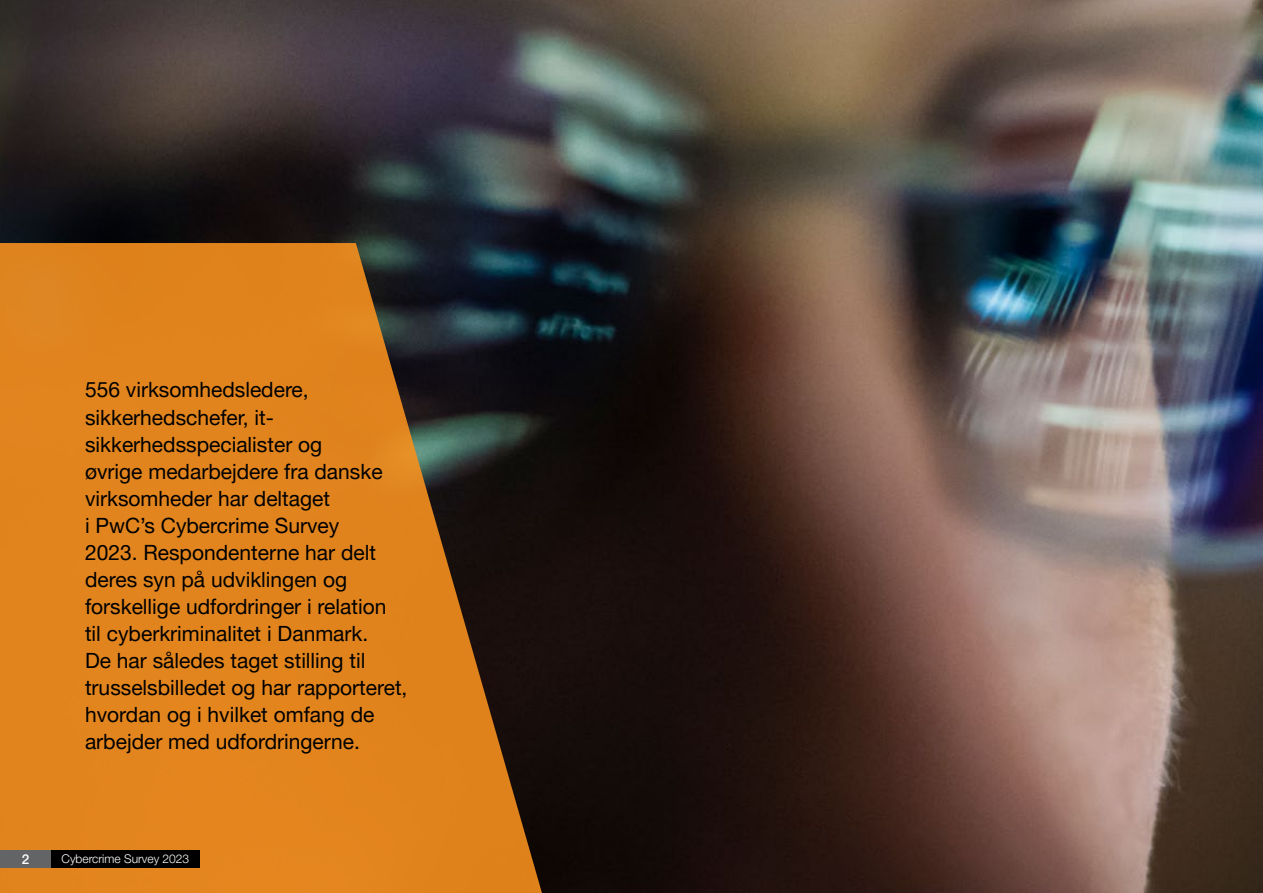
<style>
.page{position:relative;width:1263px;height:893px;background:#fff}
.page>*{position:absolute;margin:0;border:0;box-sizing:border-box;transform-origin:0 0}
.t1{font:21px/27px "Helvetica Neue LT Pro";color:#000}
.t2{font:500 13.5px "Helvetica Neue LT Pro";color:#fff}
.t3{font:300 12px "Helvetica Neue LT Pro";color:#fff}
</style>
<div class="page">
<img style="left:0;top:0;width:1263px;height:893px">
<svg style="left:0;top:243px;width:546px;height:650px;background:#bd711d"></svg>
<div style="left:0;top:850px;width:51px;height:17px;background:#636466"></div>
<div style="left:51px;top:850px;width:149px;height:17px;background:#000"></div>
<p class="t1" style="left:85px;top:376px;width:324px">556 virksomhedsledere, sikkerhedschefer, it&shy;sikkerhedsspecialister og<br>øvrige medarbejdere fra danske virksomheder har deltaget<br>i PwC’s Cybercrime Survey<br>2023. Respondenterne har delt deres syn på udviklingen og forskellige udfordringer i relation til cyberkriminalitet i Danmark.<br>De har således taget stilling til trusselsbilledet og har rapporteret, hvordan og i hvilket omfang de arbejder med udfordringerne.</p>
<p class="t2" style="left:22px;top:851px;width:9px">2</p>
<p class="t3" style="left:62px;top:852px;width:129px">Cybercrime Survey 2023</p>
</div>
